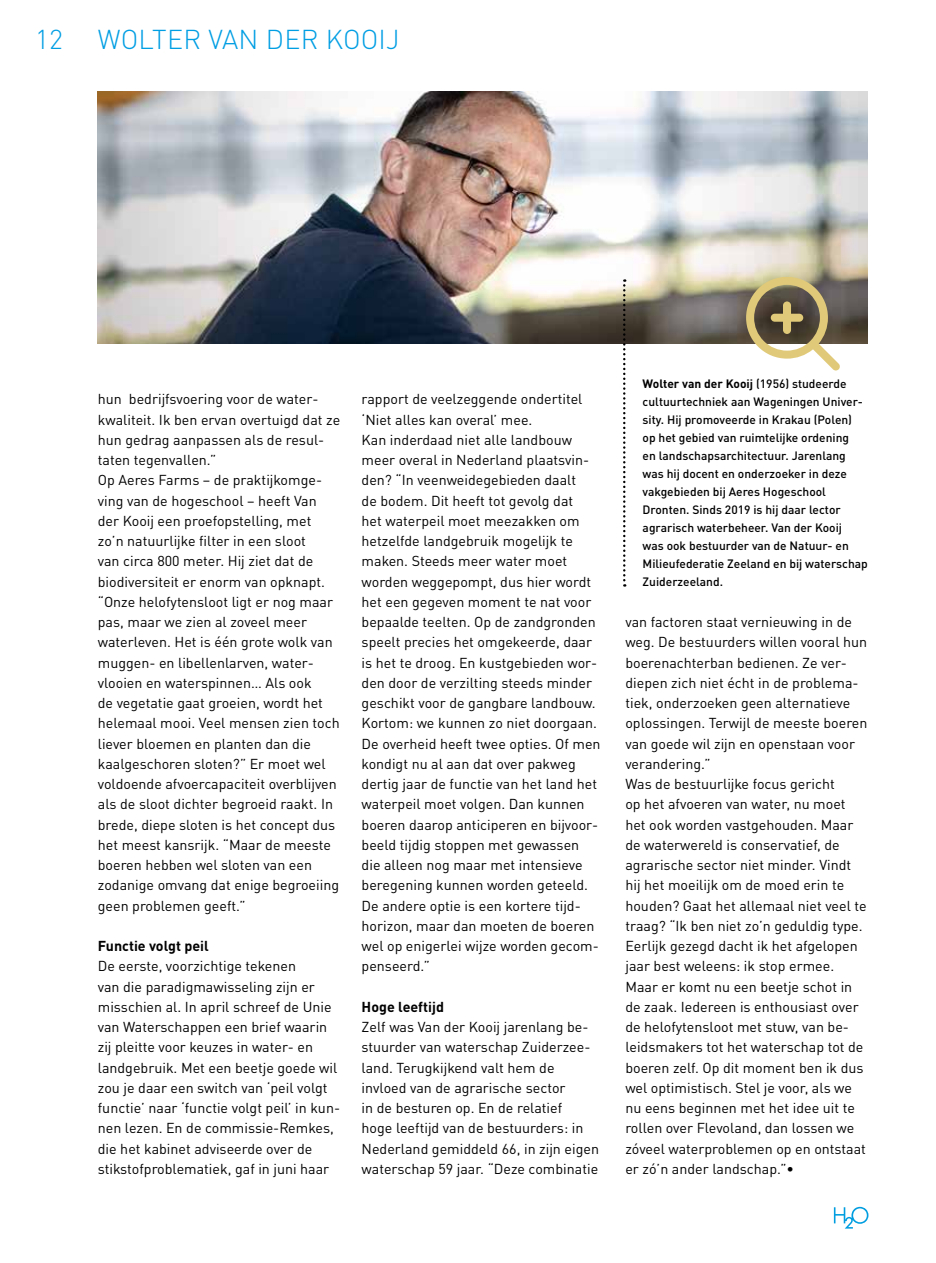
<style>
.page{position:relative;width:936px;height:1263px;background:#fff}
.page>*{position:absolute;margin:0;border:0;box-sizing:border-box;transform-origin:0 0}
.t1{font:300 27px "DIN Pro";letter-spacing:.01em;color:#009ee3}
.t2{font:14.25px/20.2px "DIN Pro";color:#000}
.t3{font:700 14.25px "DIN Pro";color:#000}
.t4{font:500 12px/18px "DIN Pro";color:#000}
.s1{font-weight:700}
</style>
<div class="page">
<svg style="left:833px;top:1207px;width:35px;height:21px"></svg>
<img style="left:98px;top:92px;width:769px;height:252px">
<svg style="left:746px;top:273px;width:94px;height:97px"></svg>
<svg style="left:623px;top:279px;width:2px;height:308px"></svg>
<h1 class="t1" style="left:35px;top:18px;width:29px">12</h1>
<h1 class="t1" style="left:98px;top:18px;width:303px">WOLTER VAN DER KOOIJ</h1>
<p class="t2" style="left:98px;top:388px;width:244px">hun bedrijfsvoering voor de water&shy;kwaliteit. Ik ben ervan overtuigd dat ze hun gedrag aanpassen als de resul&shy;taten tegenvallen.”<br>Op Aeres Farms – de praktijkomge&shy;ving van de hogeschool – heeft Van der Kooij een proefopstelling, met zo’n natuurlijke filter in een sloot<br>van circa 800 meter. Hij ziet dat de biodiversiteit er enorm van opknapt. “Onze helofytensloot ligt er nog maar pas, maar we zien al zoveel meer waterleven. Het is één grote wolk van muggen- en libellenlarven, water&shy;vlooien en waterspinnen… Als ook<br>de vegetatie gaat groeien, wordt het helemaal mooi. Veel mensen zien toch liever bloemen en planten dan die kaalgeschoren sloten?” Er moet wel voldoende afvoercapaciteit overblijven als de sloot dichter begroeid raakt. In brede, diepe sloten is het concept dus het meest kansrijk. “Maar de meeste boeren hebben wel sloten van een zodanige omvang dat enige begroeiing geen problemen geeft.”</p>
<p class="t3" style="left:98px;top:934px;width:112px">Functie volgt peil</p>
<p class="t2" style="left:98px;top:955px;width:244px">De eerste, voorzichtige tekenen<br>van die paradigmawisseling zijn er misschien al. In april schreef de Unie van Waterschappen een brief waarin zij pleitte voor keuzes in water- en landgebruik. Met een beetje goede wil zou je daar een switch van ‘peil volgt functie’ naar ‘functie volgt peil’ in kun&shy;nen lezen. En de commissie-Remkes, die het kabinet adviseerde over de stikstofproblematiek, gaf in juni haar</p>
<p class="t2" style="left:361px;top:388px;width:240px">rapport de veelzeggende ondertitel ‘Niet alles kan overal’ mee.<br>Kan inderdaad niet alle landbouw meer overal in Nederland plaatsvin&shy;den? “In veenweidegebieden daalt<br>de bodem. Dit heeft tot gevolg dat<br>het waterpeil moet meezakken om hetzelfde landgebruik mogelijk te maken. Steeds meer water moet worden weggepompt, dus hier wordt het een gegeven moment te nat voor bepaalde teelten. Op de zandgronden speelt precies het omgekeerde, daar is het te droog. En kustgebieden wor&shy;den door de verzilting steeds minder geschikt voor de gangbare landbouw.<br>Kortom: we kunnen zo niet doorgaan.<br>De overheid heeft twee opties. Of men kondigt nu al aan dat over pakweg dertig jaar de functie van het land het waterpeil moet volgen. Dan kunnen boeren daarop anticiperen en bijvoor&shy;beeld tijdig stoppen met gewassen die alleen nog maar met intensieve beregening kunnen worden geteeld.<br>De andere optie is een kortere tijd&shy;horizon, maar dan moeten de boeren wel op enigerlei wijze worden gecom&shy;penseerd.”</p>
<p class="t3" style="left:361px;top:995px;width:84px">Hoge leeftijd</p>
<p class="t2" style="left:361px;top:1015px;width:239px">Zelf was Van der Kooij jarenlang be&shy;stuurder van waterschap Zuiderzee&shy;land. Terugkijkend valt hem de invloed van de agrarische sector<br>in de besturen op. En de relatief<br>hoge leeftijd van de bestuurders: in Nederland gemiddeld 66, in zijn eigen waterschap 59 jaar. “Deze combinatie</p>
<p class="t4" style="left:642px;top:373px;width:227px"><span class="s1">Wolter van der Kooij</span> (1956) studeerde cultuurtechniek aan Wageningen Univer&shy;sity. Hij promoveerde in Krakau (Polen) op het gebied van ruimtelijke ordening<br>en landschapsarchitectuur. Jarenlang was hij docent en onderzoeker in deze vakgebieden bij Aeres Hogeschool Dronten. Sinds 2019 is hij daar lector agrarisch waterbeheer. Van der Kooij<br>was ook bestuurder van de Natuur- en Milieufederatie Zeeland en bij waterschap Zuiderzeeland.</p>
<p class="t2" style="left:625px;top:610px;width:243px">van factoren staat vernieuwing in de weg. De bestuurders willen vooral hun boerenachterban bedienen. Ze ver&shy;diepen zich niet écht in de problema&shy;tiek, onderzoeken geen alternatieve oplossingen. Terwijl de meeste boeren van goede wil zijn en openstaan voor verandering.”<br>Was de bestuurlijke focus gericht<br>op het afvoeren van water, nu moet het ook worden vastgehouden. Maar de waterwereld is conservatief, de agrarische sector niet minder. Vindt hij het moeilijk om de moed erin te houden? Gaat het allemaal niet veel te traag? “Ik ben niet zo’n geduldig type.<br>Eerlijk gezegd dacht ik het afgelopen jaar best weleens: ik stop ermee.<br>Maar er komt nu een beetje schot in de zaak. Iedereen is enthousiast over de helofytensloot met stuw, van be&shy;leidsmakers tot het waterschap tot de boeren zelf. Op dit moment ben ik dus wel optimistisch. Stel je voor, als we nu eens beginnen met het idee uit te rollen over Flevoland, dan lossen we zóveel waterproblemen op en ontstaat er zó’n ander landschap.”•</p>
</div>
